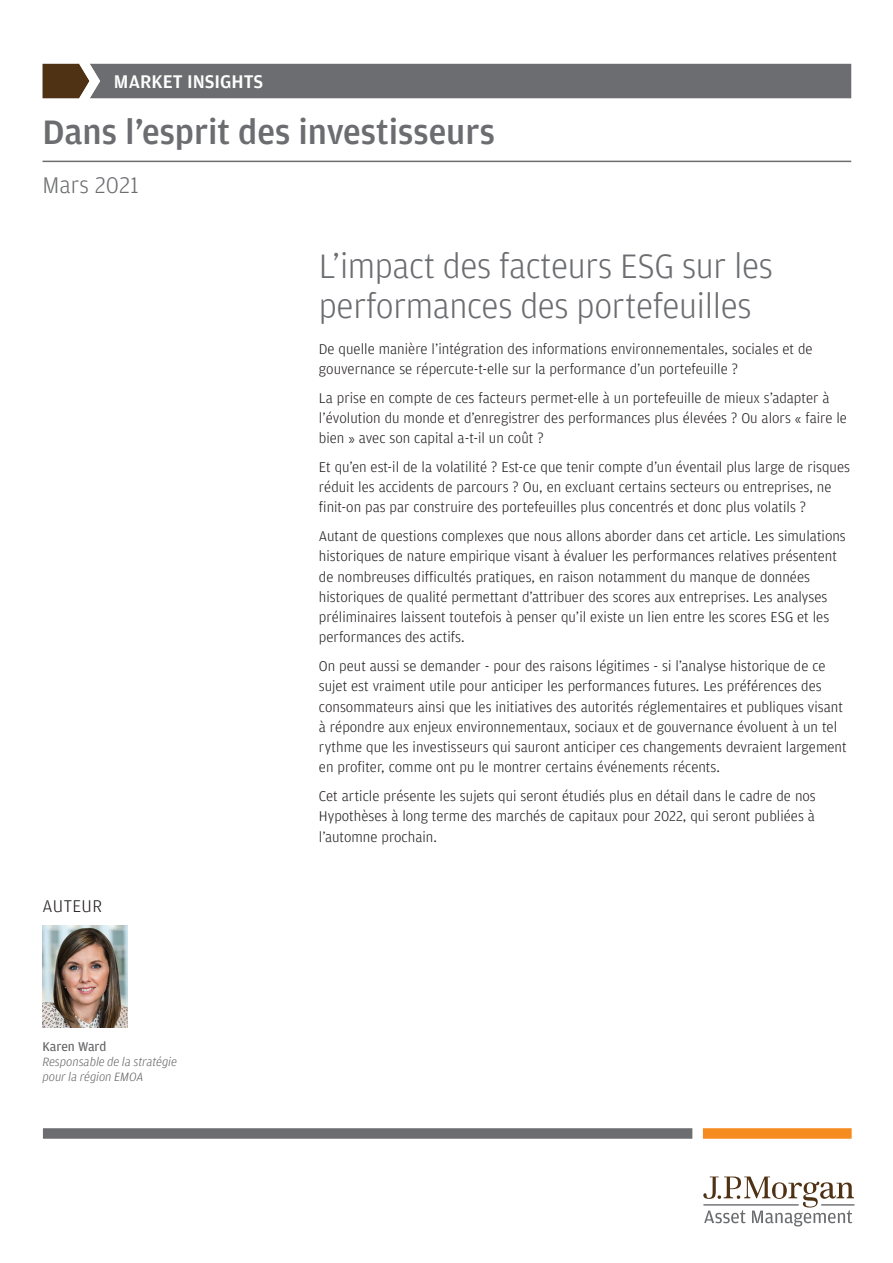
<style>
.page{position:relative;width:893px;height:1263px;background:#fff}
.page>*{position:absolute;margin:0;border:0;box-sizing:border-box;transform-origin:0 0}
.Chapter_Title{font:300 36px/40.5px "Amplitude";letter-spacing:-.01em;color:#6c6d70}
.Cover_Headline{font:500 36px "Amplitude";color:#6c6d70}
.Cover_Subhead{font:300 24px "Amplitude";color:#6c6d70}
.t1{font:500 19.5px "Amplitude";color:#fff}
._1st_Subhead{font:300 18px "Amplitude";letter-spacing:.02em;color:#231f20}
.Body_Copy{font:300 15px/20.2px "Amplitude";color:#231f20}
.Name{font:13.5px "Amplitude";letter-spacing:-.005em;color:#636366}
.Title___Division{font:italic 300 12.75px "Amplitude";color:#636366}
</style>
<div class="page">
<div style="left:43px;top:1128px;width:649px;height:11px;background:#6c6d70"></div>
<div style="left:703px;top:1128px;width:149px;height:11px;background:#f68b1f"></div>
<hr style="left:821px;top:1204px;width:34px;height:1px;background:#6c6d70">
<svg style="left:703px;top:1176px;width:151px;height:50px"></svg>
<div style="left:43px;top:64px;width:808px;height:34px;background:#6c6d70"></div>
<hr style="left:43px;top:161px;width:808px;height:1px;background:#6c6d70">
<img style="left:43px;top:925px;width:85px;height:102px">
<h3 class="t1" style="left:114px;top:69px;width:151px">MARKET INSIGHTS</h3>
<p class="Cover_Headline" style="left:43px;top:109px;width:454px">Dans l’esprit des investisseurs</p>
<p class="Cover_Subhead" style="left:43px;top:170px;width:98px">Mars 2021</p>
<p class="_1st_Subhead" style="left:43px;top:894px;width:61px">AUTEUR</p>
<p class="Name" style="left:43px;top:1038px;width:66px">Karen Ward</p>
<p class="Title___Division" style="left:43px;top:1055px;width:136px">Responsable de la stratégie</p>
<p class="Title___Division" style="left:43px;top:1070px;width:102px">pour la région EMOA</p>
<p class="Chapter_Title" style="left:319px;top:244px;width:456px">L’impact des facteurs ESG sur les performances des portefeuilles</p>
<p class="Body_Copy" style="left:319px;top:338px;width:495px">De quelle manière l’intégration des informations environnementales, sociales et de gouvernance se répercute-t-elle sur la performance d’un portefeuille ?</p>
<p class="Body_Copy" style="left:319px;top:387px;width:530px">La prise en compte de ces facteurs permet-elle à un portefeuille de mieux s’adapter à l’évolution du monde et d’enregistrer des performances plus élevées ? Ou alors « faire le bien » avec son capital a-t-il un coût ?</p>
<p class="Body_Copy" style="left:319px;top:456px;width:533px">Et qu’en est-il de la volatilité ? Est-ce que tenir compte d’un éventail plus large de risques réduit les accidents de parcours ? Ou, en excluant certains secteurs ou entreprises, ne finit-on pas par construire des portefeuilles plus concentrés et donc plus volatils ?</p>
<p class="Body_Copy" style="left:319px;top:526px;width:528px">Autant de questions complexes que nous allons aborder dans cet article. Les simulations historiques de nature empirique visant à évaluer les performances relatives présentent de nombreuses difficultés pratiques, en raison notamment du manque de données historiques de qualité permettant d’attribuer des scores aux entreprises. Les analyses préliminaires laissent toutefois à penser qu’il existe un lien entre les scores ESG et les performances des actifs.</p>
<p class="Body_Copy" style="left:319px;top:656px;width:529px">On peut aussi se demander - pour des raisons légitimes - si l’analyse historique de ce sujet est vraiment utile pour anticiper les performances futures. Les préférences des consommateurs ainsi que les initiatives des autorités réglementaires et publiques visant à répondre aux enjeux environnementaux, sociaux et de gouvernance évoluent à un tel rythme que les investisseurs qui sauront anticiper ces changements devraient largement en profiter, comme ont pu le montrer certains événements récents.</p>
<p class="Body_Copy" style="left:319px;top:786px;width:498px;text-align:justify">Cet article présente les sujets qui seront étudiés plus en détail dans le cadre de nos Hypothèses à long terme des marchés de capitaux pour 2022, qui seront publiées à l’automne prochain.</p>
</div>
